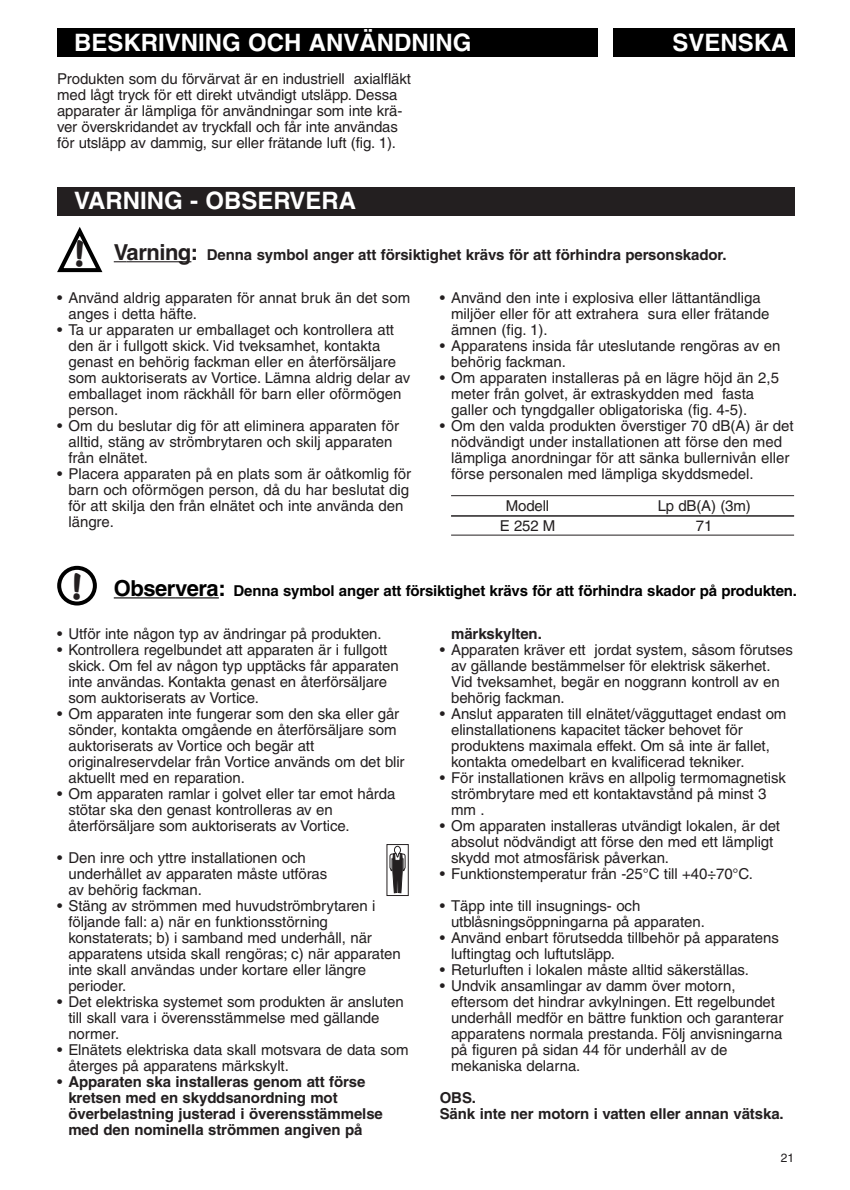
<style>
.page{position:relative;width:850px;height:1190px;background:#fff}
.page>*{position:absolute;margin:0;border:0;box-sizing:border-box;transform-origin:0 0}
.t1{font:700 36px "Dom Casual";color:#231f20}
.t2{font:700 24px "Helvetica";color:#fff}
.t3{font:15px/16px "Helvetica";letter-spacing:-.005em;color:#231f20}
.t4{font:700 15px/16px "Helvetica";letter-spacing:-.005em;color:#231f20}
.t5{font:700 15px "Helvetica";letter-spacing:-.01em;color:#000}
.t6{font:12px "Helvetica";color:#231f20}
.s1{font-size:22px}
.s2{font-family:"Dom Casual";font-size:36px;color:#231f20}
.s3{font-weight:400}
</style>
<div class="page">
<hr style="left:451px;top:495px;width:343px;height:1px;background:#231f20">
<hr style="left:451px;top:515px;width:343px;height:1px;background:#231f20">
<hr style="left:451px;top:535px;width:343px;height:1px;background:#231f20">
<svg style="left:114px;top:261px;width:13px;height:1px"></svg>
<hr style="left:127px;top:261px;width:64px;height:1px;background:#231f20">
<svg style="left:57px;top:227px;width:45px;height:45px"></svg>
<div style="left:57px;top:187px;width:737px;height:28px;background:#231f20"></div>
<hr style="left:114px;top:597px;width:61px;height:1px;background:#000">
<hr style="left:175px;top:597px;width:44px;height:1px;background:#000">
<svg style="left:57px;top:566px;width:40px;height:40px"></svg>
<svg style="left:387px;top:844px;width:22px;height:52px"></svg>
<div style="left:57px;top:28px;width:737px;height:29px;background:#000"></div>
<div style="left:598px;top:28px;width:15px;height:29px;background:#fff"></div>
<h2 class="t2" style="left:74px;top:33px;width:399px">BESKRIVNING OCH ANVÄNDNING</h2>
<h2 class="t2" style="left:672px;top:33px;width:118px">SVENSKA</h2>
<p class="t3" style="left:57px;top:73px;width:355px">Produkten som du förvärvat är en industriell axialfläkt med lågt tryck för ett direkt utvändigt utsläpp. Dessa apparater är lämpliga för användningar som inte krä&shy;ver överskridandet av tryckfall och får inte användas för utsläpp av dammig, sur eller frätande luft (fig. 1).</p>
<h2 class="t2" style="left:74px;top:192px;width:284px">VARNING - OBSERVERA</h2>
<h1 class="t1" style="left:74px;top:240px;width:13px">!</h1>
<p class="t4" style="left:114px;top:248px;width:614px"><span class="s1">Varning:</span> Denna symbol anger att försiktighet krävs för att förhindra personskador.</p>
<p class="t3" style="left:68px;top:291px;width:343px;text-indent:-11px">• Använd aldrig apparaten för annat bruk än det som anges i detta häfte.</p>
<p class="t3" style="left:68px;top:323px;width:343px;text-indent:-11px">• Ta ur apparaten ur emballaget och kontrollera att den är i fullgott skick. Vid tveksamhet, kontakta genast en behörig fackman eller en återförsäljare som auktoriserats av Vortice. Lämna aldrig delar av emballaget inom räckhåll för barn eller oförmögen person.</p>
<p class="t3" style="left:68px;top:419px;width:332px;text-indent:-11px">• Om du beslutar dig för att eliminera apparaten för alltid, stäng av strömbrytaren och skilj apparaten från elnätet.</p>
<p class="t3" style="left:68px;top:467px;width:344px;text-indent:-11px">• Placera apparaten på en plats som är oåtkomlig för barn och oförmögen person, då du har beslutat dig för att skilja den från elnätet och inte använda den längre.</p>
<p class="t3" style="left:451px;top:291px;width:320px;text-indent:-11px">• Använd den inte i explosiva eller lättantändliga miljöer eller för att extrahera sura eller frätande ämnen (fig. 1).</p>
<p class="t3" style="left:451px;top:339px;width:331px;text-indent:-11px">• Apparatens insida får uteslutande rengöras av en behörig fackman.</p>
<p class="t3" style="left:451px;top:371px;width:329px;text-indent:-11px">• Om apparaten installeras på en lägre höjd än 2,5 meter från golvet, är extraskydden med fasta galler och tyngdgaller obligatoriska (fig. 4-5).</p>
<p class="t3" style="left:451px;top:419px;width:344px;text-indent:-11px">• Om den valda produkten överstiger 70 dB(A) är det nödvändigt under installationen att förse den med lämpliga anordningar för att sänka bullernivån eller förse personalen med lämpliga skyddsmedel.</p>
<p class="t3" style="left:506px;top:499px;width:45px">Modell</p>
<p class="t3" style="left:658px;top:499px;width:94px">Lp dB(A) (3m)</p>
<p class="t3" style="left:500px;top:519px;width:57px">E 252 M</p>
<p class="t3" style="left:696px;top:519px;width:18px">71</p>
<p class="t5" style="left:72px;top:585px;width:727px"><span class="s2">!</span> <span class="s1">Observera:</span> Denna symbol anger att försiktighet krävs för att förhindra skador på produkten.</p>
<p class="t3" style="left:57px;top:627px;width:326px">• Utför inte någon typ av ändringar på produkten.</p>
<p class="t3" style="left:68px;top:643px;width:332px;text-indent:-11px">• Kontrollera regelbundet att apparaten är i fullgott skick. Om fel av någon typ upptäcks får apparaten inte användas. Kontakta genast en återförsäljare som auktoriserats av Vortice.</p>
<p class="t3" style="left:68px;top:707px;width:338px;text-indent:-11px">• Om apparaten inte fungerar som den ska eller går sönder, kontakta omgående en återförsäljare som auktoriserats av Vortice och begär att originalreservdelar från Vortice används om det blir aktuellt med en reparation.</p>
<p class="t3" style="left:68px;top:787px;width:329px;text-indent:-11px">• Om apparaten ramlar i golvet eller tar emot hårda stötar ska den genast kontrolleras av en återförsäljare som auktoriserats av Vortice.</p>
<p class="t3" style="left:68px;top:851px;width:260px;text-indent:-11px">• Den inre och yttre installationen och underhållet av apparaten måste utföras av behörig fackman.</p>
<p class="t3" style="left:68px;top:899px;width:334px;text-indent:-11px">• Stäng av strömmen med huvudströmbrytaren i följande fall: a) när en funktionsstörning konstaterats; b) i samband med underhåll, när apparatens utsida skall rengöras; c) när apparaten inte skall användas under kortare eller längre perioder.</p>
<p class="t3" style="left:68px;top:995px;width:337px;text-indent:-11px">• Det elektriska systemet som produkten är ansluten till skall vara i överensstämmelse med gällande normer.</p>
<p class="t3" style="left:68px;top:1043px;width:342px;text-indent:-11px">• Elnätets elektriska data skall motsvara de data som återges på apparatens märkskylt.</p>
<p class="t4" style="left:68px;top:1075px;width:316px;text-indent:-11px"><span class="s3">•</span> Apparaten ska installeras genom att förse kretsen med en skyddsanordning mot överbelastning justerad i överensstämmelse med den nominella strömmen angiven på</p>
<p class="t4" style="left:451px;top:627px;width:92px">märkskylten.</p>
<p class="t3" style="left:451px;top:643px;width:343px;text-indent:-11px">• Apparaten kräver ett jordat system, såsom förutses av gällande bestämmelser för elektrisk säkerhet.<br>Vid tveksamhet, begär en noggrann kontroll av en behörig fackman.</p>
<p class="t3" style="left:451px;top:707px;width:337px;text-indent:-11px">• Anslut apparaten till elnätet/vägguttaget endast om elinstallationens kapacitet täcker behovet för produktens maximala effekt. Om så inte är fallet, kontakta omedelbart en kvalificerad tekniker.</p>
<p class="t3" style="left:451px;top:771px;width:336px;text-indent:-11px">• För installationen krävs en allpolig termomagnetisk strömbrytare med ett kontaktavstånd på minst 3 mm .</p>
<p class="t3" style="left:451px;top:819px;width:331px;text-indent:-11px">• Om apparaten installeras utvändigt lokalen, är det absolut nödvändigt att förse den med ett lämpligt skydd mot atmosfärisk påverkan.</p>
<p class="t3" style="left:440px;top:867px;width:315px">• Funktionstemperatur från -25°C till +40÷70°C.</p>
<p class="t3" style="left:451px;top:899px;width:255px;text-indent:-11px">• Täpp inte till insugnings- och utblåsningsöppningarna på apparaten.</p>
<p class="t3" style="left:451px;top:931px;width:329px;text-indent:-11px">• Använd enbart förutsedda tillbehör på apparatens luftingtag och luftutsläpp.</p>
<p class="t3" style="left:440px;top:963px;width:311px">• Returluften i lokalen måste alltid säkerställas.</p>
<p class="t3" style="left:451px;top:979px;width:334px;text-indent:-11px">• Undvik ansamlingar av damm över motorn, eftersom det hindrar avkylningen. Ett regelbundet underhåll medför en bättre funktion och garanterar apparatens normala prestanda. Följ anvisningarna på figuren på sidan 44 för underhåll av de mekaniska delarna.</p>
<p class="t4" style="left:440px;top:1091px;width:346px">OBS.<br>Sänk inte ner motorn i vatten eller annan vätska.</p>
<p class="t6" style="left:781px;top:1154px;width:15px">21</p>
</div>
